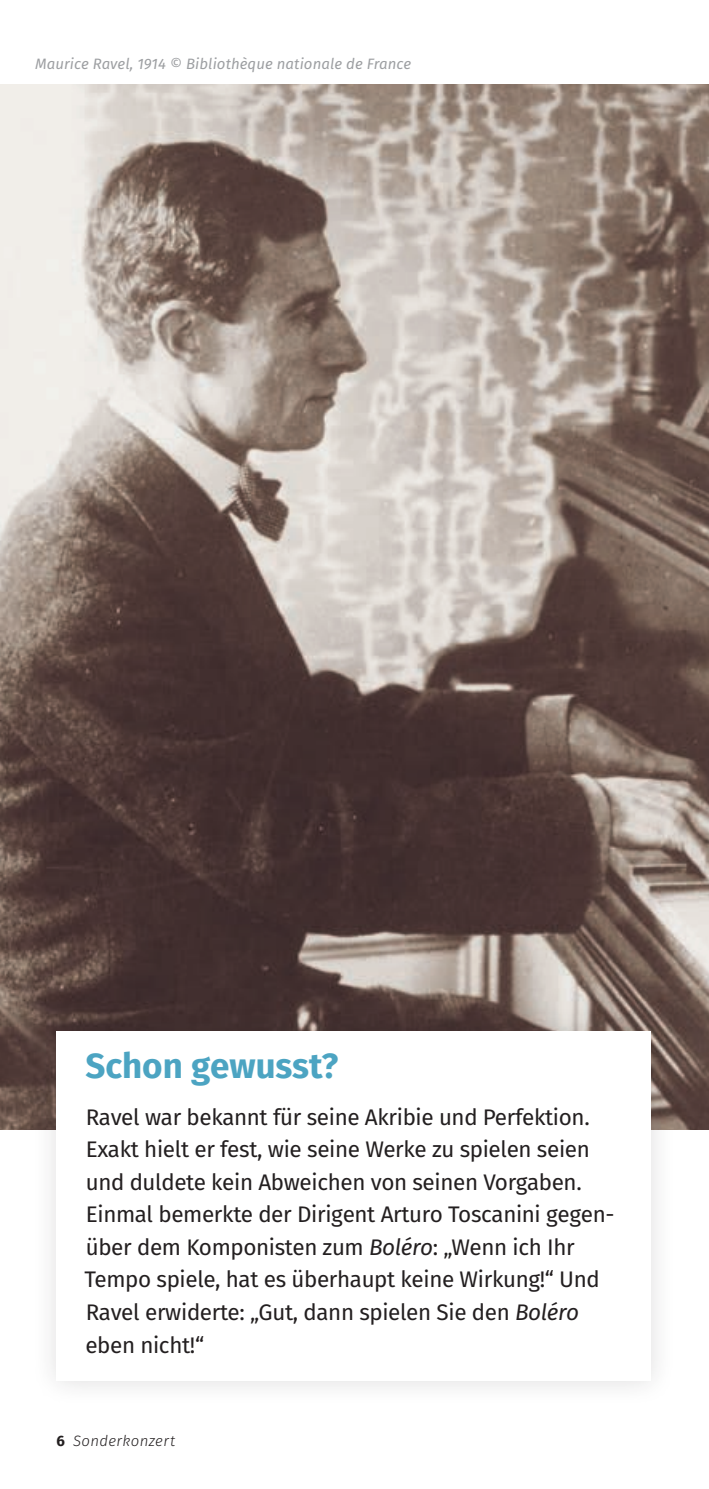
<style>
.page{position:relative;width:709px;height:1489px;background:#fff}
.page>*{position:absolute;margin:0;border:0;box-sizing:border-box;transform-origin:0 0}
.Headline___Kasten{font:700 35px "Fira Sans";color:#4ca4c2}
.Fließtext{font:22.5px/32.5px "Fira Sans";letter-spacing:-.015em;color:#231f20}
.Fotocredit{font:italic 15px "Fira Sans";letter-spacing:.005em;color:#9d9fa2}
.t1{font:italic 300 15px "Fira Sans";letter-spacing:.025em;color:#231f20}
.s1{font-style:italic}
.s2{font-weight:700;font-style:normal}
</style>
<div class="page">
<img style="left:0;top:84px;width:709px;height:1045px">
<div style="left:31px;top:1005px;width:646px;height:401px;background:#231f20;opacity:.15"></div>
<div style="left:57px;top:1031px;width:594px;height:349px;background:#fff"></div>
<p class="Fotocredit" style="left:35px;top:52px;width:378px">Maurice Ravel, 1914 © Bibliothèque nationale de France</p>
<p class="Headline___Kasten" style="left:85px;top:1036px;width:254px">Schon gewusst?</p>
<p class="Fließtext" style="left:84px;top:1100px;width:531px">Ravel war bekannt für seine Akribie und Perfektion.<br>Exakt hielt er fest, wie seine Werke zu spielen seien und duldete kein Abweichen von seinen Vorgaben.<br>Einmal bemerkte der Dirigent Arturo Toscanini gegen&shy;über dem Komponisten zum <span class="s1">Boléro</span>: „Wenn ich Ihr Tempo spiele, hat es überhaupt keine Wirkung!“ Und Ravel erwiderte: „Gut, dann spielen Sie den <span class="s1">Boléro </span>eben nicht!“</p>
<p class="t1" style="left:56px;top:1430px;width:120px"><span class="s2">6</span> Sonderkonzert</p>
</div>
